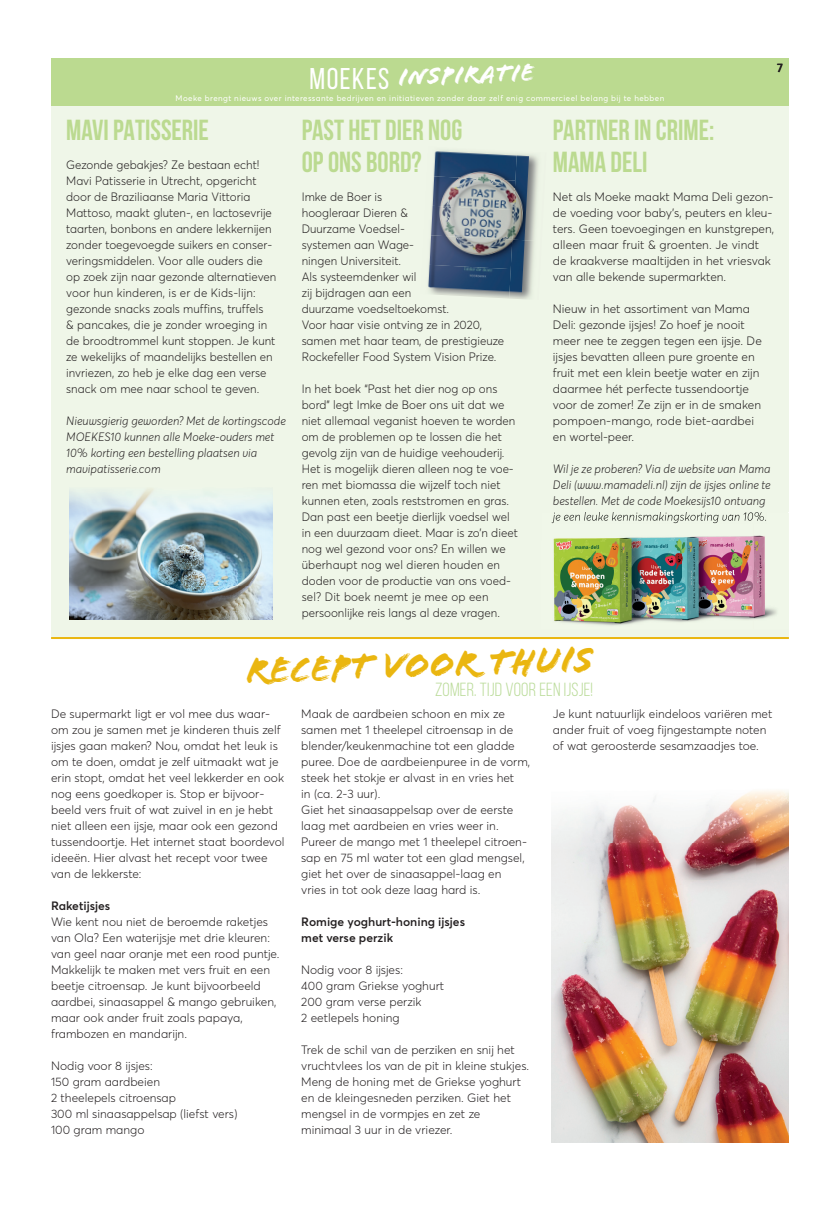
<style>
.page{position:relative;width:840px;height:1208px;background:#fff}
.page>*{position:absolute;margin:0;border:0;box-sizing:border-box;transform-origin:0 0}
.t1{font:38px "Flood Std";color:#eab610}
.t2{font:30px "Bebas Neue";letter-spacing:.05em;color:#fff}
.t3{font:700 29px/32px "Bebas Neue";color:#bbda90}
.t4{font:25.6px "Flood Std";color:#fff}
.t5{font:19px "Bebas Neue";letter-spacing:.01em;color:#badb99}
.t6{font:300 12px/16px "Averta Std";color:#231f20}
.t7{font:italic 300 12px/16px "Averta Std";color:#231f20}
.t8{font:600 12px/16px "Averta Std";color:#231f20}
.t9{font:8px "Averta Std";letter-spacing:.05em;color:#fff}
</style>
<div class="page">
<img style="left:551px;top:879px;width:237px;height:263px">
<img style="left:551px;top:790px;width:238px;height:89px">
<div style="left:51px;top:79px;width:737px;height:559px;background:#eff6e8"></div>
<div style="left:51px;top:58px;width:737px;height:36px;background:#bbda90"></div>
<div style="left:51px;top:94px;width:737px;height:12px;background:#bbda90"></div>
<img style="left:753px;top:513px;width:36px;height:115px">
<img style="left:552px;top:523px;width:60px;height:103px">
<img style="left:612px;top:523px;width:141px;height:103px">
<img style="left:551px;top:513px;width:214px;height:10px">
<img style="left:69px;top:489px;width:203px;height:130px">
<hr style="left:51px;top:637px;width:737px;height:2px;background:#eab610">
<img style="left:433px;top:150px;width:79px;height:26px">
<img style="left:512px;top:154px;width:27px;height:85px">
<img style="left:432px;top:176px;width:83px;height:34px">
<img style="left:430px;top:205px;width:83px;height:34px">
<img style="left:429px;top:235px;width:83px;height:29px">
<img style="left:509px;top:239px;width:26px;height:60px">
<img style="left:427px;top:264px;width:83px;height:34px">
<h2 class="t2" style="left:309px;top:62px;width:81px">MOEKES</h2>
<h3 class="t4" style="left:397px;top:62px;width:138px;rotate:-2deg">INSPIRATIE</h3>
<p class="t9" style="left:175px;top:93px;width:490px">Moeke brengt nieuws over interessante bedrijven en initiatieven zonder daar zelf enig commercieel belang bij te hebben</p>
<p class="t8" style="left:776px;top:59px;width:7px">7</p>
<h3 class="t3" style="left:66px;top:113px;width:144px">MAVI PATISSERIE</h3>
<p class="t6" style="left:66px;top:156px;width:211px">Gezonde gebakjes? Ze bestaan echt!<br>Mavi Patisserie in Utrecht, opgericht door de Braziliaanse Maria Vittoria Mattoso, maakt gluten-, en lactosevrije taarten, bonbons en andere lekkernijen zonder toegevoegde suikers en conser&shy;veringsmiddelen. Voor alle ouders die op zoek zijn naar gezonde alternatieven voor hun kinderen, is er de Kids-lijn: gezonde snacks zoals muffins, truffels<br>&amp; pancakes, die je zonder wroeging in de broodtrommel kunt stoppen. Je kunt ze wekelijks of maandelijks bestellen en invriezen, zo heb je elke dag een verse snack om mee naar school te geven.</p>
<p class="t7" style="left:66px;top:413px;width:221px">Nieuwsgierig geworden? Met de kortingscode MOEKES10 kunnen alle Moeke-ouders met 10% korting een bestelling plaatsen via mavipatisserie.com</p>
<h3 class="t3" style="left:301px;top:113px;width:162px">PAST HET DIER NOG<br>OP ONS BORD?</h3>
<p class="t6" style="left:301px;top:188px;width:204px">Imke de Boer is<br>hoogleraar Dieren &amp;<br>Duurzame Voedsel-<br>systemen aan Wage-<br>ningen Universiteit.<br>Als systeemdenker wil<br>zij bijdragen aan een<br>duurzame voedseltoekomst.<br>Voor haar visie ontving ze in 2020, samen met haar team, de prestigieuze<br>Rockefeller Food System Vision Prize.</p>
<p class="t6" style="left:301px;top:380px;width:217px">In het boek “Past het dier nog op ons bord” legt Imke de Boer ons uit dat we niet allemaal veganist hoeven te worden om de problemen op te lossen die het gevolg zijn van de huidige veehouderij.<br>Het is mogelijk dieren alleen nog te voe&shy;ren met biomassa die wijzelf toch niet kunnen eten, zoals reststromen en gras.<br>Dan past een beetje dierlijk voedsel wel in een duurzaam dieet. Maar is zo’n dieet nog wel gezond voor ons? En willen we überhaupt nog wel dieren houden en doden voor de productie van ons voed&shy;sel? Dit boek neemt je mee op een persoonlijke reis langs al deze vragen.</p>
<h3 class="t3" style="left:552px;top:113px;width:163px">PARTNER IN CRIME:<br>MAMA DELI</h3>
<p class="t6" style="left:552px;top:188px;width:223px">Net als Moeke maakt Mama Deli gezon&shy;de voeding voor baby’s, peuters en kleu&shy;ters. Geen toevoegingen en kunstgrepen, alleen maar fruit &amp; groenten. Je vindt de kraakverse maaltijden in het vriesvak van alle bekende supermarkten.</p>
<p class="t6" style="left:552px;top:300px;width:210px">Nieuw in het assortiment van Mama Deli: gezonde ijsjes! Zo hoef je nooit meer nee te zeggen tegen een ijsje. De ijsjes bevatten alleen pure groente en fruit met een klein beetje water en zijn daarmee hét perfecte tussendoortje voor de zomer! Ze zijn er in de smaken pompoen-mango, rode biet-aardbei en wortel-peer.</p>
<p class="t7" style="left:552px;top:461px;width:219px;text-align:justify">Wil je ze proberen? Via de website van Mama Deli (www.mamadeli.nl) zijn de ijsjes online te bestellen. Met de code Moekesijs10 ontvang</p>
<h1 class="t1" style="left:245px;top:649px;width:349px;rotate:-2deg">RECEPT VOOR THUIS</h1>
<p class="t6" style="left:51px;top:706px;width:235px">De supermarkt ligt er vol mee dus waar&shy;om zou je samen met je kinderen thuis zelf ijsjes gaan maken? Nou, omdat het leuk is om te doen, omdat je zelf uitmaakt wat je erin stopt, omdat het veel lekkerder en ook nog eens goedkoper is. Stop er bijvoor&shy;beeld vers fruit of wat zuivel in en je hebt niet alleen een ijsje, maar ook een gezond tussendoortje. Het internet staat boordevol ideeën. Hier alvast het recept voor twee van de lekkerste:</p>
<p class="t8" style="left:51px;top:898px;width:61px">Raketijsjes</p>
<p class="t6" style="left:51px;top:914px;width:230px">Wie kent nou niet de beroemde raketjes van Ola? Een waterijsje met drie kleuren: van geel naar oranje met een rood puntje.<br>Makkelijk te maken met vers fruit en een beetje citroensap. Je kunt bijvoorbeeld aardbei, sinaasappel &amp; mango gebruiken, maar ook ander fruit zoals papaya, frambozen en mandarijn.</p>
<p class="t6" style="left:51px;top:1058px;width:188px">Nodig voor 8 ijsjes:<br>150 gram aardbeien<br>2 theelepels citroensap<br>300 ml sinaasappelsap (liefst vers)<br>100 gram mango</p>
<h3 class="t5" style="left:435px;top:679px;width:159px">ZOMER. TIJD VOOR EEN IJSJE!</h3>
<p class="t6" style="left:301px;top:706px;width:230px">Maak de aardbeien schoon en mix ze samen met 1 theelepel citroensap in de blender/keukenmachine tot een gladde puree. Doe de aardbeienpuree in de vorm, steek het stokje er alvast in en vries het<br>in (ca. 2-3 uur).<br>Giet het sinaasappelsap over de eerste laag met aardbeien en vries weer in.<br>Pureer de mango met 1 theelepel citroen&shy;sap en 75 ml water tot een glad mengsel, giet het over de sinaasappel-laag en<br>vries in tot ook deze laag hard is.</p>
<p class="t8" style="left:301px;top:913px;width:165px">Romige yoghurt-honing ijsjes met verse perzik</p>
<p class="t6" style="left:301px;top:962px;width:144px">Nodig voor 8 ijsjes:<br>400 gram Griekse yoghurt<br>200 gram verse perzik<br>2 eetlepels honing</p>
<p class="t6" style="left:301px;top:1041px;width:229px">Trek de schil van de perziken en snij het vruchtvlees los van de pit in kleine stukjes.<br>Meng de honing met de Griekse yoghurt en de kleingesneden perziken. Giet het mengsel in de vormpjes en zet ze minimaal 3 uur in de vriezer.</p>
<p class="t6" style="left:552px;top:706px;width:221px">Je kunt natuurlijk eindeloos variëren met ander fruit of voeg fijngestampte noten of wat geroosterde sesamzaadjes toe.</p>
</div>
